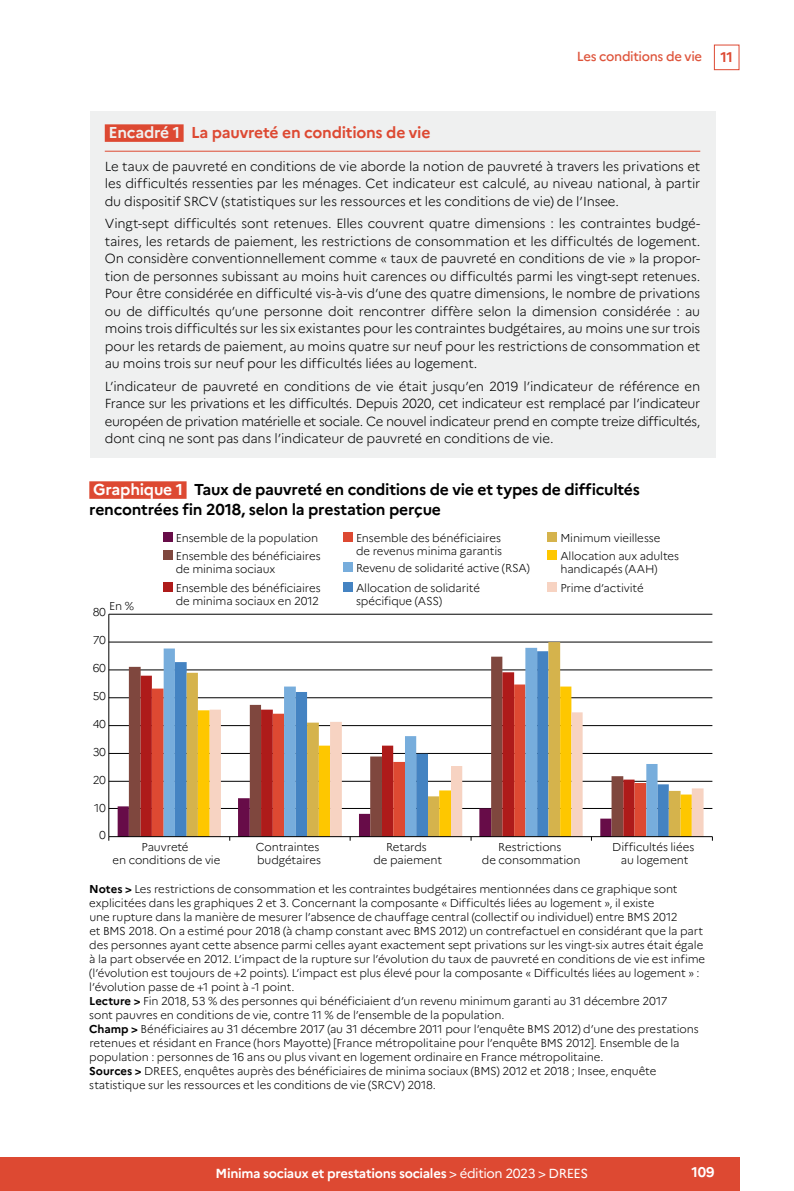
<style>
.page{position:relative;width:794px;height:1191px;background:#fff}
.page>*{position:absolute;margin:0;border:0;box-sizing:border-box;transform-origin:0 0}
.t1{font:700 15.75px/19.2px "Marianne";letter-spacing:-.015em;color:#000}
.t2{font:700 15.75px "Marianne";letter-spacing:-.015em;color:#dd4932}
.t3{font:700 14px "Marianne";color:#fff}
.t4{font:700 14px "Marianne";color:#dd4932}
.t5{font:300 13.12px/17.5px "Marianne";letter-spacing:-.01em;color:#000;text-align:justify}
.t6{font:700 13.12px "Marianne";letter-spacing:-.025em;color:#fff}
.t7{font:500 13.12px "Marianne";letter-spacing:-.025em;color:#de543b}
.t8{font:300 11.38px/14px "Marianne";letter-spacing:-.01em;color:#000}
.s1{color:#eff0f0}
.s2{color:#fff}
.s3{font-weight:700}
.s4{font-weight:400}
</style>
<div class="page">
<div style="left:714px;top:45px;width:25px;height:25px;border:1px solid #dd4932"></div>
<div style="left:0;top:1157px;width:739px;height:34px;background:#dd4932"></div>
<div style="left:89px;top:481px;width:98px;height:18px;background:#dd4932"></div>
<div style="left:162px;top:532px;width:10px;height:10px;background:#670c48"></div>
<div style="left:162px;top:550px;width:10px;height:10px;background:#7f473e"></div>
<div style="left:162px;top:582px;width:10px;height:10px;background:#ae1b1a"></div>
<div style="left:343px;top:532px;width:10px;height:10px;background:#dd4932"></div>
<div style="left:343px;top:562px;width:10px;height:9px;background:#77addc"></div>
<div style="left:343px;top:582px;width:10px;height:10px;background:#4483c2"></div>
<div style="left:547px;top:532px;width:10px;height:10px;background:#d5b34c"></div>
<div style="left:547px;top:550px;width:10px;height:10px;background:#fec700"></div>
<div style="left:547px;top:582px;width:10px;height:10px;background:#f7d3c2"></div>
<hr style="left:109px;top:808px;width:603px;height:1px;background:#000">
<hr style="left:109px;top:781px;width:603px;height:1px;background:#000">
<hr style="left:109px;top:753px;width:603px;height:1px;background:#000">
<hr style="left:109px;top:725px;width:603px;height:1px;background:#000">
<hr style="left:109px;top:697px;width:603px;height:1px;background:#000">
<hr style="left:109px;top:669px;width:603px;height:1px;background:#000">
<hr style="left:109px;top:642px;width:603px;height:1px;background:#000">
<hr style="left:109px;top:614px;width:603px;height:1px;background:#000">
<svg style="left:129px;top:656px;width:35px;height:142px;background:#b65850"></svg>
<svg style="left:187px;top:642px;width:493px;height:156px"></svg>
<svg style="left:198px;top:686px;width:494px;height:112px"></svg>
<svg style="left:210px;top:709px;width:493px;height:127px"></svg>
<hr style="left:108px;top:614px;width:1px;height:222px;background:#000">
<hr style="left:109px;top:836px;width:603px;height:1px;background:#000">
<svg style="left:118px;top:798px;width:493px;height:42px"></svg>
<div style="left:90px;top:112px;width:625px;height:346px;background:#eff0f0"></div>
<hr style="left:105px;top:151px;width:595px;height:1px;background:#dd4932">
<div style="left:105px;top:124px;width:79px;height:18px;background:#dd4932"></div>
<p class="t7" style="left:577px;top:49px;width:127px">Les conditions de vie</p>
<p class="t4" style="left:720px;top:48px;width:14px">11</p>
<h1 class="t2" style="left:109px;top:123px;width:323px"><span class="s1">Encadré 1</span> La pauvreté en conditions de vie</h1>
<p class="t5" style="left:105px;top:157px;width:597px">Le taux de pauvreté en conditions de vie aborde la notion de pauvreté à travers les privations et les difficultés ressenties par les ménages. Cet indicateur est calculé, au niveau national, à partir du dispositif SRCV (statistiques sur les ressources et les conditions de vie) de l’Insee.</p>
<p class="t5" style="left:105px;top:215px;width:597px">Vingt-sept difficultés sont retenues. Elles couvrent quatre dimensions : les contraintes budgé&shy;taires, les retards de paiement, les restrictions de consommation et les difficultés de logement.<br>On considère conventionnellement comme « taux de pauvreté en conditions de vie » la propor&shy;tion de personnes subissant au moins huit carences ou difficultés parmi les vingt-sept retenues.<br>Pour être considérée en difficulté vis-à-vis d’une des quatre dimensions, le nombre de privations ou de difficultés qu’une personne doit rencontrer diffère selon la dimension considérée : au moins trois difficultés sur les six existantes pour les contraintes budgétaires, au moins une sur trois pour les retards de paiement, au moins quatre sur neuf pour les restrictions de consommation et au moins trois sur neuf pour les difficultés liées au logement.</p>
<p class="t5" style="left:105px;top:377px;width:597px">L’indicateur de pauvreté en conditions de vie était jusqu’en 2019 l’indicateur de référence en France sur les privations et les difficultés. Depuis 2020, cet indicateur est remplacé par l’indicateur européen de privation matérielle et sociale. Ce nouvel indicateur prend en compte treize difficultés, dont cinq ne sont pas dans l’indicateur de pauvreté en conditions de vie.</p>
<h1 class="t1" style="left:89px;top:480px;width:552px"><span class="s2">Graphique 1</span> Taux de pauvreté en conditions de vie et types de difficultés rencontrées fin 2018, selon la prestation perçue</h1>
<p class="t8" style="left:176px;top:528px;width:146px;line-height:18.2px">Ensemble de la population<br>Ensemble des bénéficiaires</p>
<p class="t8" style="left:176px;top:560px;width:146px;line-height:18.4px">de minima sociaux<br>Ensemble des bénéficiaires</p>
<p class="t8" style="left:176px;top:593px;width:145px">de minima sociaux en 2012</p>
<p class="t8" style="left:356px;top:531px;width:147px;line-height:13.1px">Ensemble des bénéficiaires de revenus minima garantis</p>
<p class="t8" style="left:356px;top:557px;width:175px;line-height:19.9px">Revenu de solidarité active (RSA)<br>Allocation de solidarité</p>
<p class="t8" style="left:356px;top:593px;width:88px">spécifique (ASS)</p>
<p class="t8" style="left:560px;top:528px;width:120px;line-height:18.2px">Minimum vieillesse<br>Allocation aux adultes</p>
<p class="t8" style="left:560px;top:560px;width:99px;line-height:18.4px">handicapés (AAH)<br>Prime d’activité</p>
<p class="t8" style="left:109px;top:599px;width:26px">En %</p>
<p class="t8" style="left:93px;top:605px;width:15px">80</p>
<p class="t8" style="left:93px;top:633px;width:15px">70</p>
<p class="t8" style="left:93px;top:661px;width:15px">60</p>
<p class="t8" style="left:93px;top:689px;width:15px">50</p>
<p class="t8" style="left:93px;top:717px;width:15px">40</p>
<p class="t8" style="left:93px;top:744px;width:15px">30</p>
<p class="t8" style="left:93px;top:772px;width:15px">20</p>
<p class="t8" style="left:94px;top:800px;width:13px">10</p>
<p class="t8" style="left:99px;top:828px;width:8px">0</p>
<p class="t8" style="left:112px;top:840px;width:109px;line-height:13.1px;text-align:center">Pauvreté<br>en conditions de vie</p>
<p class="t8" style="left:256px;top:840px;width:67px;line-height:13.1px">Contraintes budgétaires</p>
<p class="t8" style="left:373px;top:840px;width:70px;line-height:13.1px;text-align:center">Retards<br>de paiement</p>
<p class="t8" style="left:482px;top:840px;width:100px;line-height:13.1px;text-align:center">Restrictions<br>de consommation</p>
<p class="t8" style="left:612px;top:840px;width:84px;line-height:13.1px;text-align:center">Difficultés liées au logement</p>
<p class="t8" style="left:89px;top:882px;width:617px"><span class="s3">Notes &gt;</span> Les restrictions de consommation et les contraintes budgétaires mentionnées dans ce graphique sont explicitées dans les graphiques 2 et 3. Concernant la composante « Difficultés liées au logement », il existe<br>une rupture dans la manière de mesurer l’absence de chauffage central (collectif ou individuel) entre BMS 2012<br>et BMS 2018. On a estimé pour 2018 (à champ constant avec BMS 2012) un contrefactuel en considérant que la part des personnes ayant cette absence parmi celles ayant exactement sept privations sur les vingt-six autres était égale à la part observée en 2012. L’impact de la rupture sur l’évolution du taux de pauvreté en conditions de vie est infime (l’évolution est toujours de +2 points). L’impact est plus élevé pour la composante « Difficultés liées au logement » : l’évolution passe de +1 point à -1 point.<br><span class="s3">Lecture &gt;</span> Fin 2018, 53 % des personnes qui bénéficiaient d’un revenu minimum garanti au 31 décembre 2017<br>sont pauvres en conditions de vie, contre 11 % de l’ensemble de la population.<br><span class="s3">Champ &gt;</span> Bénéficiaires au 31 décembre 2017 (au 31 décembre 2011 pour l’enquête BMS 2012) d’une des prestations retenues et résidant en France (hors Mayotte) [France métropolitaine pour l’enquête BMS 2012]. Ensemble de la population : personnes de 16 ans ou plus vivant en logement ordinaire en France métropolitaine.<br><span class="s3">Sources &gt;</span> DREES, enquêtes auprès des bénéficiaires de minima sociaux (BMS) 2012 et 2018 ; Insee, enquête statistique sur les ressources et les conditions de vie (SRCV) 2018.</p>
<p class="t6" style="left:216px;top:1165px;width:374px">Minima sociaux et prestations sociales <span class="s4">&gt; édition 2023 &gt; DREES</span></p>
<p class="t3" style="left:691px;top:1163px;width:24px">109</p>
</div>
